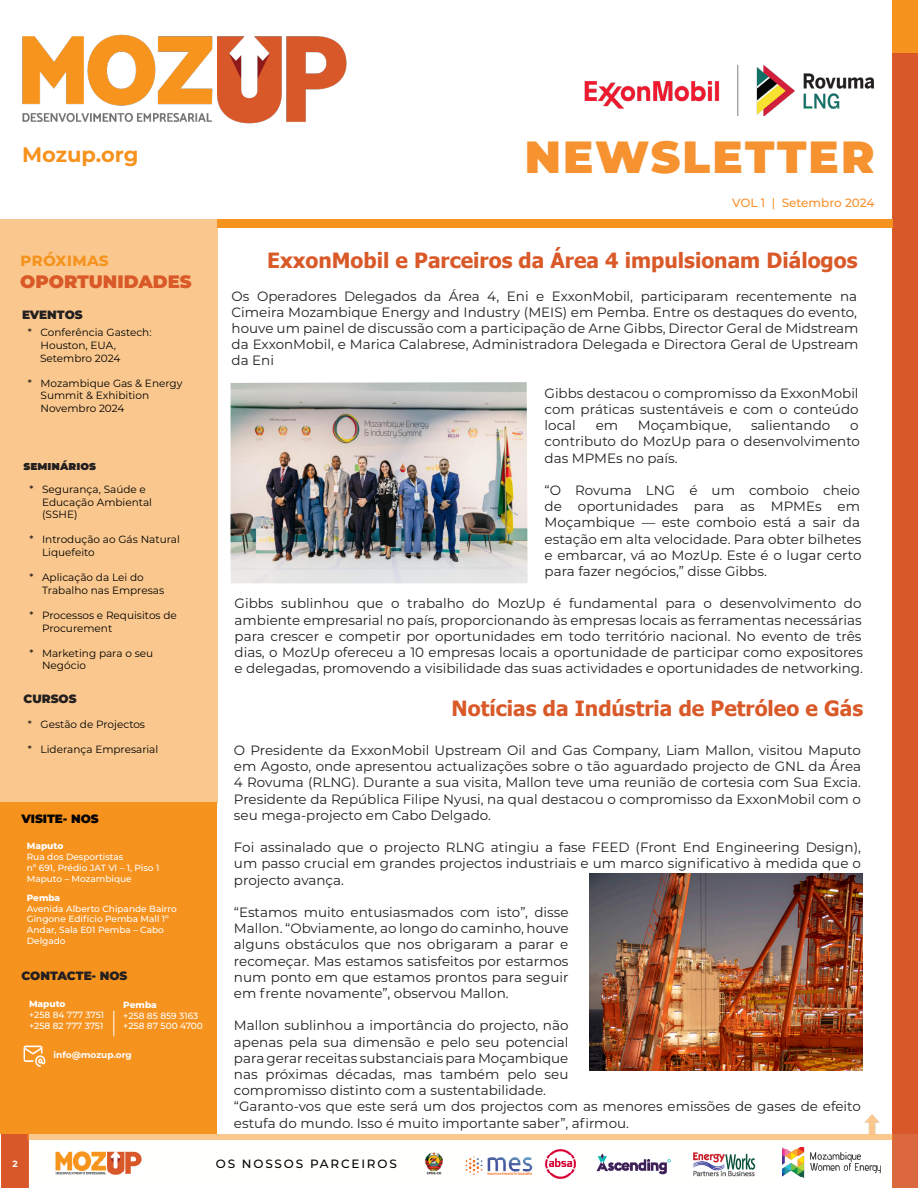
<style>
.page{position:relative;width:918px;height:1188px;background:#fff}
.page>*{position:absolute;margin:0;border:0;box-sizing:border-box;transform-origin:0 0}
.t1{font:900 45px "Montserrat";letter-spacing:.05em;color:#f69230}
.heading{font:700 21px "Tahoma";color:#d95929}
.t2{font:700 21px "Montserrat";color:#f6921e}
.t3{font:900 18px "Montserrat";color:#d95929}
.t4{font:700 18px "Montserrat";color:#f6921e}
.body{font:13.5px/16.2px "Montserrat";color:#231f20;text-align:justify}
.t5{font:900 12px "Montserrat";color:#231f20}
.t6{font:500 12px "Montserrat";color:#f69230}
.contact_header{font:500 12px "Montserrat";letter-spacing:.15em;color:#000}
.t7{font:900 12px "Montserrat";color:#000}
.t8{font:10.5px/12.6px "Montserrat";color:#000}
.t9{font:500 9px/10.8px "Montserrat";color:#fff}
.t10{font:800 9px "Montserrat";color:#fff}
.t11{font:700 9px "Montserrat";color:#fff}
</style>
<div class="page">
<div style="left:0;top:219px;width:217px;height:583px;background:#fac88e"></div>
<div style="left:0;top:802px;width:217px;height:332px;background:#f6921e"></div>
<div style="left:1px;top:1134px;width:27px;height:54px;background:#d95829"></div>
<div style="left:893px;top:0;width:25px;height:54px;background:#f6921e"></div>
<div style="left:893px;top:54px;width:25px;height:1134px;background:#d95829"></div>
<img style="left:864px;top:1114px;width:16px;height:20px">
<div style="left:28px;top:1134px;width:890px;height:54px;background:#fffffc"></div>
<svg style="left:113px;top:1011px;width:1px;height:25px"></svg>
<svg style="left:24px;top:1046px;width:21px;height:21px"></svg>
<img style="left:55px;top:1151px;width:87px;height:24px">
<div style="left:28px;top:1134px;width:865px;height:6px;background:#fac88e"></div>
<div style="left:217px;top:219px;width:676px;height:8px;background:#f6921e"></div>
<img style="left:22px;top:34px;width:325px;height:90px">
<img style="left:584px;top:64px;width:291px;height:52px">
<img style="left:231px;top:382px;width:297px;height:201px">
<img style="left:590px;top:874px;width:273px;height:197px">
<img style="left:425px;top:1152px;width:18px;height:23px">
<img style="left:465px;top:1156px;width:68px;height:19px">
<img style="left:545px;top:1149px;width:30px;height:30px">
<img style="left:596px;top:1153px;width:74px;height:22px">
<img style="left:783px;top:1147px;width:98px;height:31px">
<img style="left:693px;top:1152px;width:63px;height:25px">
<h2 class="t2" style="left:22px;top:139px;width:118px">Mozup.org</h2>
<h1 class="t1" style="left:525px;top:123px;width:351px">NEWSLETTER</h1>
<p class="t6" style="left:732px;top:194px;width:144px">VOL 1 | Setembro 2024</p>
<h3 class="t4" style="left:20px;top:247px;width:90px">PróximAS</h3>
<h3 class="t3" style="left:20px;top:268px;width:173px">OPORTUNIDADES</h3>
<p class="t5" style="left:22px;top:306px;width:62px">EVENTOS</p>
<p class="t8" style="left:40px;top:326px;width:113px;text-indent:-12px">* Conferência Gastech:<br>Houston, EUA,<br>Setembro 2024</p>
<p class="t8" style="left:41px;top:376px;width:143px;text-indent:-13px">* Mozambique Gas &amp; Energy<br>Summit &amp; Exhibition<br>Novembro 2024</p>
<p class="t5" style="left:24px;top:456px;width:74px">Seminários</p>
<p class="t8" style="left:42px;top:483px;width:112px;text-indent:-13px">* Segurança, Saúde e<br>Educação Ambiental (SSHE)</p>
<p class="t8" style="left:42px;top:533px;width:139px;text-indent:-13px">* Introdução ao Gás Natural<br>Liquefeito</p>
<p class="t8" style="left:42px;top:571px;width:124px;text-indent:-13px">* Aplicação da Lei do<br>Trabalho nas Empresas</p>
<p class="t8" style="left:42px;top:609px;width:136px;text-indent:-13px">* Processos e Requisitos de<br>Procurement</p>
<p class="t8" style="left:42px;top:646px;width:113px;text-indent:-13px">* Marketing para o seu<br>Negócio</p>
<p class="t5" style="left:24px;top:689px;width:55px">CURSOS</p>
<p class="t8" style="left:28px;top:717px;width:119px">* Gestão de Projectos</p>
<p class="t8" style="left:28px;top:743px;width:132px">* Liderança Empresarial</p>
<p class="t7" style="left:22px;top:809px;width:79px">VISITE- NOS</p>
<p class="t10" style="left:27px;top:839px;width:38px">Maputo</p>
<p class="t9" style="left:27px;top:851px;width:134px">Rua dos Desportistas<br>nº 691, Prédio JAT VI – 1, Piso 1<br>Maputo – Mozambique</p>
<p class="t10" style="left:27px;top:891px;width:35px">Pemba</p>
<p class="t9" style="left:27px;top:903px;width:152px">Avenida Alberto Chipande Bairro<br>Gingone Edifício Pemba Mall 1º<br>Andar, Sala E01 Pemba – Cabo<br>Delgado</p>
<p class="t5" style="left:21px;top:967px;width:108px">CONTACTE- NOS</p>
<p class="t10" style="left:29px;top:997px;width:38px">Maputo</p>
<p class="t9" style="left:29px;top:1009px;width:77px">+258 84 777 3751 +258 82 777 3751</p>
<p class="t10" style="left:123px;top:998px;width:35px">Pemba</p>
<p class="t9" style="left:123px;top:1010px;width:81px">+258 85 859 3163 +258 87 500 4700</p>
<p class="t11" style="left:54px;top:1048px;width:80px">info@mozup.org</p>
<p class="t11" style="left:13px;top:1157px;width:7px">2</p>
<p class="heading" style="left:267px;top:245px;width:592px">ExxonMobil e Parceiros da Área 4 impulsionam Diálogos</p>
<p class="body" style="left:232px;top:287px;width:629px">Os Operadores Delegados da Área 4, Eni e ExxonMobil, participaram recentemente na Cimeira Mozambique Energy and Industry (MEIS) em Pemba. Entre os destaques do evento, houve um painel de discussão com a participação de Arne Gibbs, Director Geral de Midstream da ExxonMobil, e Marica Calabrese, Administradora Delegada e Directora Geral de Upstream da Eni</p>
<p class="body" style="left:545px;top:384px;width:316px">Gibbs destacou o compromisso da ExxonMobil com práticas sustentáveis e com o conteúdo local</p>
<p class="body" style="left:596px;top:417px;width:24px">em</p>
<p class="body" style="left:638px;top:417px;width:95px">Moçambique,</p>
<p class="body" style="left:751px;top:417px;width:81px">salientando</p>
<p class="body" style="left:545px;top:417px;width:317px;text-indent:306px">o contributo do MozUp para o desenvolvimento das MPMEs no país.</p>
<p class="body" style="left:545px;top:482px;width:319px">“O Rovuma LNG é um comboio cheio de oportunidades para as MPMEs em Moçambique — este comboio está a sair da estação em alta velocidade. Para obter bilhetes e embarcar, vá ao MozUp. Este é o lugar certo para fazer negócios,” disse Gibbs.</p>
<p class="body" style="left:235px;top:595px;width:630px">Gibbs sublinhou que o trabalho do MozUp é fundamental para o desenvolvimento do ambiente empresarial no país, proporcionando às empresas locais as ferramentas necessárias para crescer e competir por oportunidades em todo território nacional. No evento de três dias, o MozUp ofereceu a 10 empresas locais a oportunidade de participar como expositores e delegadas, promovendo a visibilidade das suas actividades e oportunidades de networking.</p>
<p class="heading" style="left:452px;top:694px;width:413px">Notícias da Indústria de Petróleo e Gás</p>
<p class="body" style="left:234px;top:742px;width:629px">O Presidente da ExxonMobil Upstream Oil and Gas Company, Liam Mallon, visitou Maputo em Agosto, onde apresentou actualizações sobre o tão aguardado projecto de GNL da Área 4 Rovuma (RLNG). Durante a sua visita, Mallon teve uma reunião de cortesia com Sua Excia.<br>Presidente da República Filipe Nyusi, na qual destacou o compromisso da ExxonMobil com o seu mega-projecto em Cabo Delgado.</p>
<p class="body" style="left:234px;top:839px;width:629px">Foi assinalado que o projecto RLNG atingiu a fase FEED (Front End Engineering Design), um passo crucial em grandes projectos industriais e um marco significativo à medida que o projecto avança.</p>
<p class="body" style="left:234px;top:904px;width:336px">“Estamos muito entusiasmados com isto”, disse Mallon. “Obviamente, ao longo do caminho, houve alguns obstáculos que nos obrigaram a parar e recomeçar. Mas estamos satisfeitos por estarmos num ponto em que estamos prontos para seguir em frente novamente”, observou Mallon.</p>
<p class="body" style="left:234px;top:1017px;width:336px">Mallon sublinhou a importância do projecto, não apenas pela sua dimensão e pelo seu potencial para gerar receitas substanciais para Moçambique nas próximas décadas, mas também pelo seu compromisso distinto com a sustentabilidade.</p>
<p class="body" style="left:234px;top:1098px;width:628px">“Garanto-vos que este será um dos projectos com as menores emissões de gases de efeito estufa do mundo. Isso é muito importante saber”, afirmou.</p>
<p class="contact_header" style="left:216px;top:1155px;width:182px">OS NOSSOS PARCEIROS</p>
</div>
